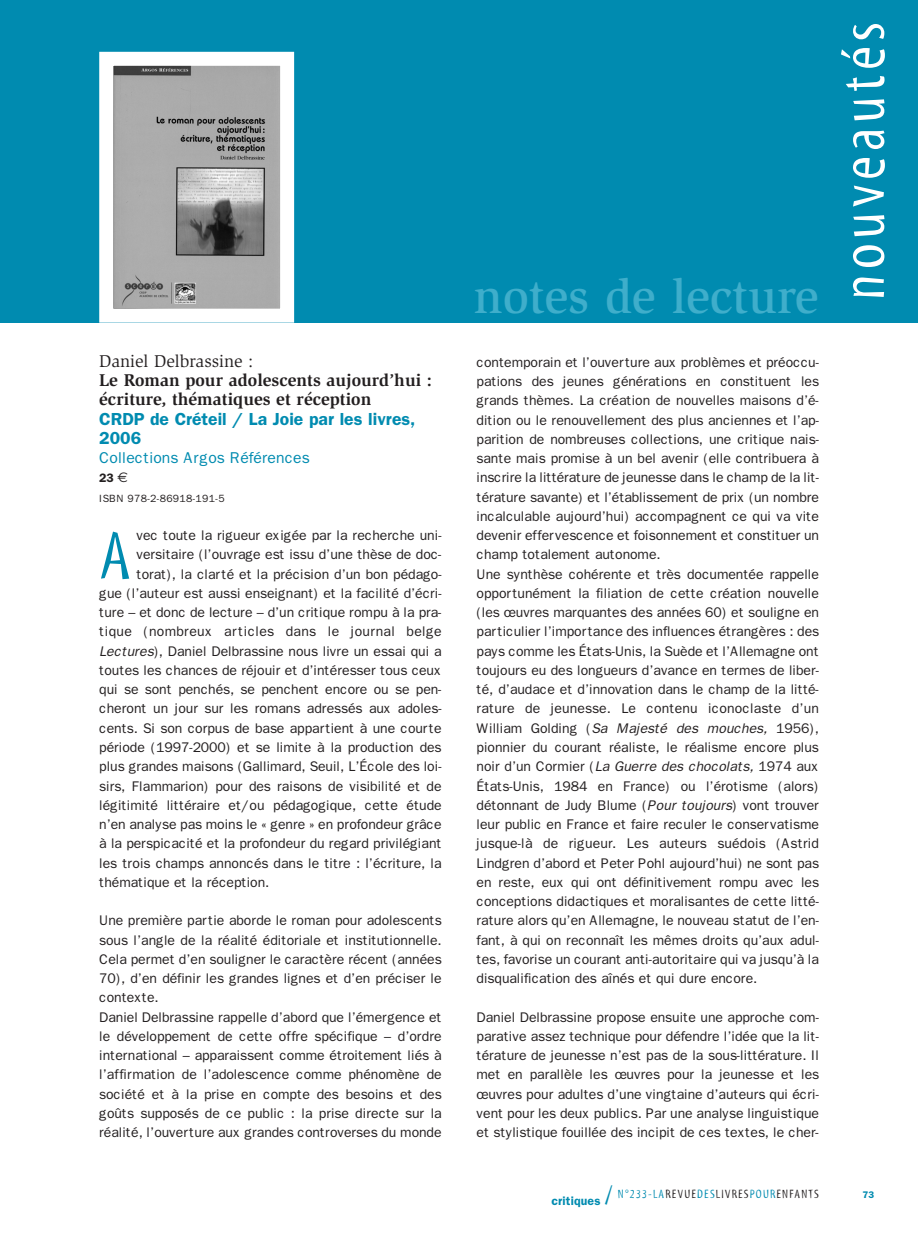
<style>
.page{position:relative;width:918px;height:1241px;background:#fff}
.page>*{position:absolute;margin:0;border:0;box-sizing:border-box;transform-origin:0 0}
.t1{font:68.95px "Myriad Tilt";color:#008bb0}
.t2{font:63px "Myriad Tilt";letter-spacing:.08em;color:#fff}
.t3{font:500 49px "Slimbach";color:#3faecb}
.t4{font:700 17.5px/19.2px "Slimbach";color:#231f20}
.t5{font:600 17.5px/19.2px "Franklin Gothic";color:#008bb0}
.t6{font:17.5px "Slimbach";color:#231f20}
.t7{font:15.75px "Franklin Gothic";color:#008bb0}
.t8{font:14px/19.2px "Franklin Gothic";letter-spacing:-.005em;color:#231f20}
.t9{font:14px "Franklin Gothic";letter-spacing:.02em;color:#231f20}
.t10{font:12.25px "Myriad Tilt";letter-spacing:.1em;color:#231f20}
.t11{font:600 12.25px "Franklin Gothic";color:#231f20}
.t12{font:10.5px "Franklin Gothic";letter-spacing:.03em;color:#231f20}
.t13{font:600 9.62px "Franklin Gothic";color:#008bb0}
.s1{font-family:"Euro Sans";font-weight:400;font-size:14px}
.s2{font-style:italic}
.s3{font-family:"Franklin Gothic";font-weight:600;color:#008bb0}
.s4{font-size:26.25px;color:#008bb0}
.s5{color:#008bb0}
</style>
<div class="page">
<div style="left:0;top:0;width:918px;height:322px;background:#008bb0"></div>
<img style="left:114px;top:67px;width:165px;height:240px">
<div style="left:99px;top:52px;width:195px;height:270px;border:14px solid #fff"></div>
<p class="t6" style="left:99px;top:354px;width:156px">Daniel Delbrassine :</p>
<p class="t4" style="left:99px;top:372px;width:334px">Le Roman pour adolescents aujourd’hui : écriture, thématiques et réception</p>
<p class="t5" style="left:99px;top:409px;width:318px">CRDP de Créteil / La Joie par les livres,<br>2006</p>
<p class="t7" style="left:99px;top:448px;width:212px">Collections Argos Références</p>
<p class="t11" style="left:99px;top:471px;width:30px">23 <span class="s1">€</span></p>
<p class="t12" style="left:99px;top:491px;width:127px">ISBN 978-2-86918-191-5</p>
<h1 class="t1" style="left:99px;top:530px;width:33px">A</h1>
<p class="t8" style="left:136px;top:525px;width:307px">vec toute la rigueur exigée par la recherche uni-</p>
<p class="t8" style="left:136px;top:545px;width:307px">versitaire (l’ouvrage est issu d’une thèse de doc-</p>
<p class="t8" style="left:136px;top:564px;width:307px">torat), la clarté et la précision d’un bon pédago-</p>
<p class="t8" style="left:99px;top:583px;width:344px">gue (l’auteur est aussi enseignant) et la facilité d’écri-</p>
<p class="t8" style="left:99px;top:602px;width:344px">ture – et donc de lecture – d’un critique rompu à la pra-</p>
<p class="t9" style="left:99px;top:623px;width:344px">tique (nombreux articles dans le journal belge</p>
<p class="t8" style="left:99px;top:641px;width:344px"><span class="s2">Lectures</span>), Daniel Delbrassine nous livre un essai qui a</p>
<p class="t8" style="left:99px;top:660px;width:344px">toutes les chances de réjouir et d’intéresser tous ceux</p>
<p class="t8" style="left:99px;top:679px;width:344px">qui se sont penchés, se penchent encore ou se pen-</p>
<p class="t8" style="left:99px;top:699px;width:344px">cheront un jour sur les romans adressés aux adoles-</p>
<p class="t8" style="left:99px;top:718px;width:344px">cents. Si son corpus de base appartient à une courte</p>
<p class="t8" style="left:99px;top:737px;width:344px">période (1997-2000) et se limite à la production des</p>
<p class="t8" style="left:99px;top:756px;width:344px">plus grandes maisons (Gallimard, Seuil, L’École des loi-</p>
<p class="t8" style="left:99px;top:776px;width:344px">sirs, Flammarion) pour des raisons de visibilité et de</p>
<p class="t8" style="left:99px;top:795px;width:344px">légitimité littéraire et/ou pédagogique, cette étude</p>
<p class="t8" style="left:99px;top:814px;width:344px">n’en analyse pas moins le « genre » en profondeur grâce</p>
<p class="t8" style="left:99px;top:833px;width:344px">à la perspicacité et la profondeur du regard privilégiant</p>
<p class="t8" style="left:99px;top:853px;width:344px">les trois champs annoncés dans le titre : l’écriture, la</p>
<p class="t8" style="left:99px;top:872px;width:172px">thématique et la réception.</p>
<p class="t8" style="left:99px;top:910px;width:344px">Une première partie aborde le roman pour adolescents sous l’angle de la réalité éditoriale et institutionnelle.<br>Cela permet d’en souligner le caractère récent (années 70), d’en définir les grandes lignes et d’en préciser le contexte.<br>Daniel Delbrassine rappelle d’abord que l’émergence et le développement de cette offre spécifique – d’ordre international – apparaissent comme étroitement liés à l’affirmation de l’adolescence comme phénomène de société et à la prise en compte des besoins et des goûts supposés de ce public : la prise directe sur la réalité, l’ouverture aux grandes controverses du monde</p>
<h3 class="t3" style="left:474px;top:278px;width:346px">notes de lecture</h3>
<p class="t8" style="left:476px;top:352px;width:344px">contemporain et l’ouverture aux problèmes et préoccu&shy;pations des jeunes générations en constituent les grands thèmes. La création de nouvelles maisons d’é&shy;dition ou le renouvellement des plus anciennes et l’ap&shy;parition de nombreuses collections, une critique nais&shy;sante mais promise à un bel avenir (elle contribuera à inscrire la littérature de jeunesse dans le champ de la lit&shy;térature savante) et l’établissement de prix (un nombre incalculable aujourd’hui) accompagnent ce qui va vite devenir effervescence et foisonnement et constituer un champ totalement autonome.<br>Une synthèse cohérente et très documentée rappelle opportunément la filiation de cette création nouvelle (les œuvres marquantes des années 60) et souligne en particulier l’importance des influences étrangères : des pays comme les États-Unis, la Suède et l’Allemagne ont toujours eu des longueurs d’avance en termes de liber&shy;té, d’audace et d’innovation dans le champ de la litté&shy;rature de jeunesse. Le contenu iconoclaste d’un William Golding (<span class="s2">Sa Majesté des mouches,</span> 1956), pionnier du courant réaliste, le réalisme encore plus noir d’un Cormier (<span class="s2">La Guerre des chocolats,</span> 1974 aux États-Unis, 1984 en France) ou l’érotisme (alors) détonnant de Judy Blume (<span class="s2">Pour toujours</span>) vont trouver leur public en France et faire reculer le conservatisme jusque-là de rigueur. Les auteurs suédois (Astrid Lindgren d’abord et Peter Pohl aujourd’hui) ne sont pas en reste, eux qui ont définitivement rompu avec les conceptions didactiques et moralisantes de cette litté&shy;rature alors qu’en Allemagne, le nouveau statut de l’en&shy;fant, à qui on reconnaît les mêmes droits qu’aux adul&shy;tes, favorise un courant anti-autoritaire qui va jusqu’à la disqualification des aînés et qui dure encore.</p>
<p class="t8" style="left:476px;top:1007px;width:344px;text-align:justify">Daniel Delbrassine propose ensuite une approche com&shy;parative assez technique pour défendre l’idée que la lit&shy;térature de jeunesse n’est pas de la sous-littérature. Il met en parallèle les œuvres pour la jeunesse et les œuvres pour adultes d’une vingtaine d’auteurs qui écri&shy;vent pour les deux publics. Par une analyse linguistique et stylistique fouillée des incipit de ces textes, le cher-</p>
<p class="t10" style="left:551px;top:1189px;width:269px"><span class="s3">critiques</span> <span class="s4">/</span> <span class="s5">N°233-LA</span>REVUE<span class="s5">DES</span>LIVRES<span class="s5">POUR</span>ENFANTS</p>
<h2 class="t2" style="left:840px;top:300px;width:280px;rotate:-90deg">nouveautés</h2>
<p class="t13" style="left:862px;top:1188px;width:13px">73</p>
</div>
